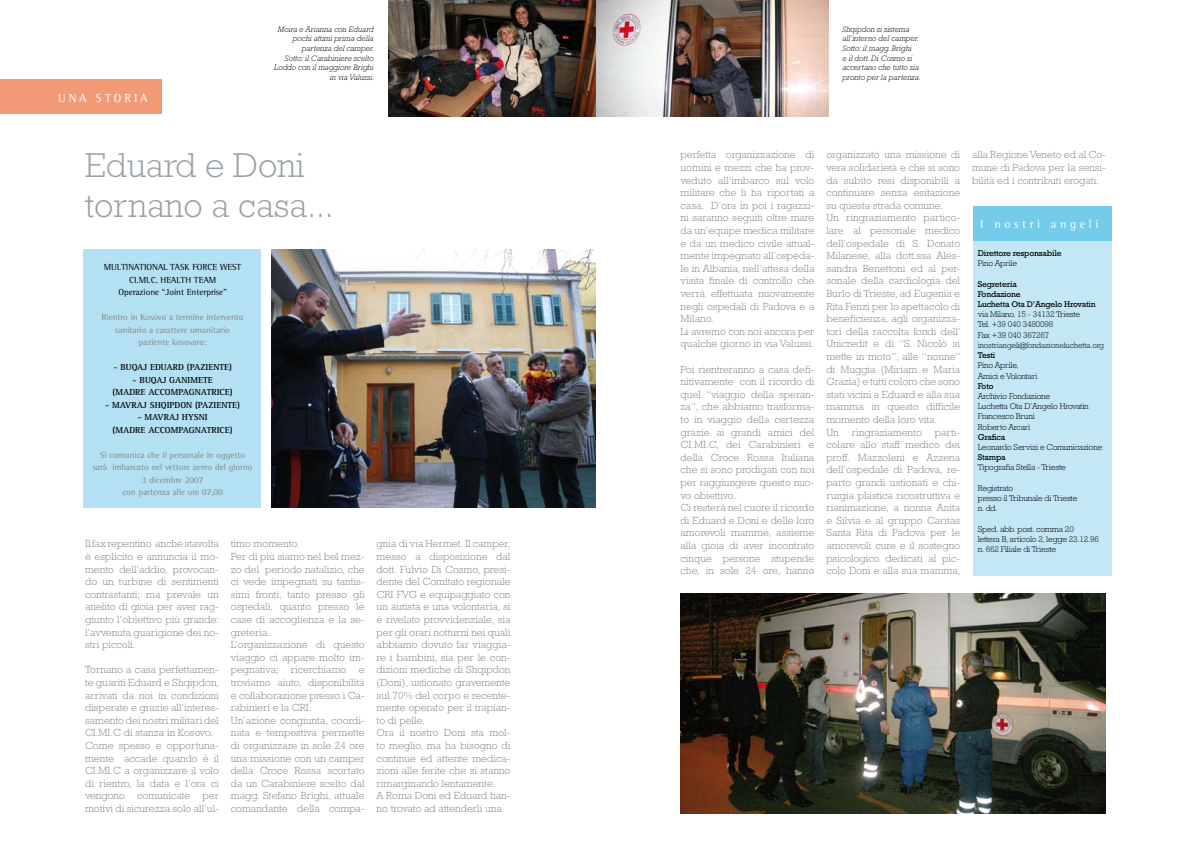
<style>
.page{position:relative;width:1191px;height:842px;background:#fff}
.page>*{position:absolute;margin:0;border:0;box-sizing:border-box;transform-origin:0 0}
.t1{font:300 35px/40px "Rockwell";color:#99a2a8}
.t2{font:12px "Rotis Semi Serif";letter-spacing:.3em;color:#fff}
.t3{font:12px "Rotis Semi Serif";letter-spacing:.25em;color:#fff}
.t4{font:300 10.5px/12.6px "Rockwell";letter-spacing:.005em;color:#87888a}
.t5{font:9px/12.5px "Rotis Semi Serif";color:#87888a;text-align:center}
.t6{font:700 9px/12.5px "Rotis Serif";color:#000;text-align:center}
.t7{font:9px/12.5px "Rotis Semi Serif";color:#000;text-align:center}
.t8{font:300 8.5px/10.2px "Rockwell";letter-spacing:-.02em;color:#000}
.t9{font:8.5px/10.2px "Rockwell";letter-spacing:-.02em;color:#000}
.t10{font:italic 300 8px/9.6px "Rockwell";color:#000}
.t11{font:300 8px "Rockwell";letter-spacing:-.01em;color:#000}
</style>
<div class="page">
<div style="left:0;top:79px;width:162px;height:34px;background:#f29975"></div>
<img style="left:271px;top:250px;width:324px;height:257px">
<div style="left:84px;top:249px;width:177px;height:259px;background:#b3e0f2"></div>
<img style="left:389px;top:0;width:439px;height:116px">
<div style="left:972px;top:210px;width:139px;height:365px;background:#c4e7f5"></div>
<div style="left:972px;top:207px;width:139px;height:34px;background:#75cbea"></div>
<img style="left:680px;top:594px;width:425px;height:220px">
<p class="t3" style="left:58px;top:91px;width:91px">UNA STORIA</p>
<p class="t10" style="left:274px;top:24px;width:101px;text-align:right">Moira e Arianna con Eduard pochi attimi prima della partenza del camper.<br>Sotto: il Carabiniere scelto<br>Loddo con il maggiore Brighi in via Valussi.</p>
<h1 class="t1" style="left:85px;top:145px;width:250px">Eduard e Doni tornano a casa...</h1>
<p class="t7" style="left:104px;top:261px;width:139px">MULTINATIONAL TASK FORCE WEST<br>CI.MI.C. HEALTH TEAM<br>Operazione “Joint Enterprise”</p>
<p class="t5" style="left:102px;top:311px;width:143px">Rientro in Kosovo a termine intervento sanitario a carattere umanitario paziente kosovaro:</p>
<p class="t6" style="left:113px;top:361px;width:120px">- BUQAJ EDUARD (PAZIENTE)</p>
<p class="t6" style="left:113px;top:373px;width:121px">- BUQAJ GANIMETE<br>(MADRE ACCOMPAGNATRICE)</p>
<p class="t6" style="left:105px;top:398px;width:136px">- MAVRAJ SHQIPDON (PAZIENTE)</p>
<p class="t6" style="left:113px;top:411px;width:121px">- MAVRAJ HYSNI<br>(MADRE ACCOMPAGNATRICE)</p>
<p class="t5" style="left:93px;top:448px;width:161px">Si comunica che il personale in oggetto sarà imbarcato nel vettore aereo del giorno<br>3 dicembre 2007<br>con partenza alle ore 07,00</p>
<p class="t4" style="left:85px;top:537px;width:136px;text-align:justify">Il fax repentino anche stavolta è esplicito e annuncia il mo&shy;mento dell’addio, provocan&shy;do un turbine di sentimenti contrastanti; ma prevale un anelito di gioia per aver rag&shy;giunto l’obiettivo più grande: l’avvenuta guarigione dei no&shy;stri piccoli.</p>
<p class="t4" style="left:85px;top:663px;width:136px">Tornano a casa perfettamen&shy;te guariti Eduard e Shqipdon, arrivati da noi in condizioni disperate e grazie all’interes&shy;samento dei nostri militari del<br>CI.MI.C di stanza in Kosovo.<br>Come spesso e opportuna&shy;mente accade quando è il<br>CI.MI.C a organizzare il volo di rientro, la data e l’ora ci vengono comunicate per motivi di sicurezza solo all’ul-</p>
<p class="t4" style="left:231px;top:537px;width:135px">timo momento.<br>Per di più siamo nel bel mez&shy;zo del periodo natalizio, che ci vede impegnati su tantis&shy;simi fronti, tanto presso gli ospedali, quanto presso le case di accoglienza e la se&shy;greteria.<br>L’organizzazione di questo viaggio ci appare molto im&shy;pegnativa; ricerchiamo e troviamo aiuto, disponibilità e collaborazione presso i Ca&shy;rabinieri e la CRI.<br>Un’azione congiunta, coordi&shy;nata e tempestiva permette di organizzare in sole 24 ore una missione con un camper della Croce Rossa scortato da un Carabiniere scelto dal magg. Stefano Brighi, attuale comandante della compa-</p>
<p class="t4" style="left:376px;top:537px;width:136px">gnia di via Hermet. Il camper, messo a disposizione dal dott. Fulvio Di Cosmo, presi&shy;dente del Comitato regionale<br>CRI FVG e equipaggiato con un autista e una volontaria, si è rivelato provvidenziale, sia per gli orari notturni nei quali abbiamo dovuto far viaggia&shy;re i bambini, sia per le con&shy;dizioni mediche di Shqipdon (Doni), ustionato gravemente sul 70% del corpo e recente&shy;mente operato per il trapian&shy;to di pelle.<br>Ora il nostro Doni sta mol&shy;to meglio, ma ha bisogno di continue ed attente medica&shy;zioni alle ferite che si stanno rimarginando lentamente.<br>A Roma Doni ed Eduard han&shy;no trovato ad attenderli una</p>
<p class="t10" style="left:842px;top:24px;width:80px">Shqipdon si sistema all’interno del camper.<br>Sotto: il magg. Brighi<br>e il dott. Di Cosmo si accertano che tutto sia pronto per la partenza.</p>
<p class="t4" style="left:680px;top:149px;width:135px">perfetta organizzazione di uomini e mezzi che ha prov&shy;veduto all’imbarco sul volo militare che li ha riportati a casa. D’ora in poi i ragazzi&shy;ni saranno seguiti oltre mare da un’equipe medica militare e da un medico civile attual&shy;mente impegnato all’ospeda&shy;le in Albania, nell’attesa della visita finale di controllo che verrà effettuata nuovamente negli ospedali di Padova e a<br>Milano.<br>Li avremo con noi ancora per qualche giorno in via Valussi.</p>
<p class="t4" style="left:680px;top:363px;width:135px">Poi rientreranno a casa defi&shy;nitivamente con il ricordo di quel “viaggio della speran&shy;za”, che abbiamo trasforma&shy;to in viaggio della certezza grazie ai grandi amici del<br>CI.MI.C, dei Carabinieri e della Croce Rossa Italiana che si sono prodigati con noi per raggiungere questo nuo&shy;vo obiettivo.<br>Ci resterà nel cuore il ricordo di Eduard e Doni e delle loro amorevoli mamme, assieme alla gioia di aver incontrato cinque persone stupende che, in sole 24 ore, hanno</p>
<p class="t4" style="left:826px;top:149px;width:136px">organizzato una missione di vera solidarietà e che si sono da subito resi disponibili a continuare senza esitazione su questa strada comune.<br>Un ringraziamento partico&shy;lare al personale medico dell’ospedale di S. Donato<br>Milanese, alla dott.ssa Ales&shy;sandra Benettoni ed al per&shy;sonale della cardiologia del<br>Burlo di Trieste, ad Eugenia e<br>Rita Fenzi per lo spettacolo di beneficienza, agli organizza&shy;tori della raccolta fondi dell’<br>Unicredit e di “S. Nicolò si mette in moto”, alle “nonne” di Muggia (Miriam e Maria<br>Grazia) e tutti coloro che sono stati vicini a Eduard e alla sua mamma in questo difficile momento della loro vita.<br>Un ringraziamento parti&shy;colare allo staff medico dei proff. Mazzoleni e Azzena dell’ospedale di Padova, re&shy;parto grandi ustionati e chi&shy;rurgia plastica ricostruttiva e rianimazione, a nonna Anita e Silvia e al gruppo Caritas<br>Santa Rita di Padova per le amorevoli cure e il sostegno psicologico dedicati al pic&shy;colo Doni e alla sua mamma,</p>
<p class="t4" style="left:972px;top:149px;width:135px;text-align:justify">alla Regione Veneto ed al Co&shy;mune di Padova per la sensi&shy;bilità ed i contributi erogati.</p>
<p class="t2" style="left:980px;top:217px;width:119px">I nostri angeli</p>
<p class="t9" style="left:977px;top:248px;width:85px">Direttore responsabile</p>
<p class="t8" style="left:977px;top:258px;width:41px">Pino Aprile</p>
<p class="t9" style="left:977px;top:279px;width:119px">Segreteria<br>Fondazione<br>Luchetta Ota D’Angelo Hrovatin</p>
<p class="t8" style="left:977px;top:309px;width:104px">via Milano, 15 - 34132 Trieste<br>Tel. +39 040 3480098<br>Fax +39 040 367267</p>
<p class="t11" style="left:977px;top:341px;width:128px">inostriangeli@fondazioneluchetta.org</p>
<p class="t9" style="left:977px;top:350px;width:19px">Testi</p>
<p class="t8" style="left:977px;top:360px;width:61px">Pino Aprile,<br>Amici e Volontari</p>
<p class="t9" style="left:977px;top:381px;width:17px">Foto</p>
<p class="t8" style="left:977px;top:391px;width:112px">Archivio Fondazione<br>Luchetta Ota D’Angelo Hrovatin<br>Francesco Bruni<br>Roberto Arcari</p>
<p class="t9" style="left:977px;top:432px;width:29px">Grafica</p>
<p class="t8" style="left:977px;top:442px;width:126px">Leonardo Servizi e Comunicazione</p>
<p class="t9" style="left:977px;top:452px;width:29px">Stampa</p>
<p class="t8" style="left:977px;top:462px;width:90px">Tipografia Stella - Trieste</p>
<p class="t8" style="left:977px;top:483px;width:101px">Registrato<br>presso il Tribunale di Trieste n. dd.</p>
<p class="t8" style="left:977px;top:523px;width:123px">Sped. abb. post. comma 20<br>lettera B, articolo 2, legge 23.12.96 n. 662 Filiale di Trieste</p>
</div>
